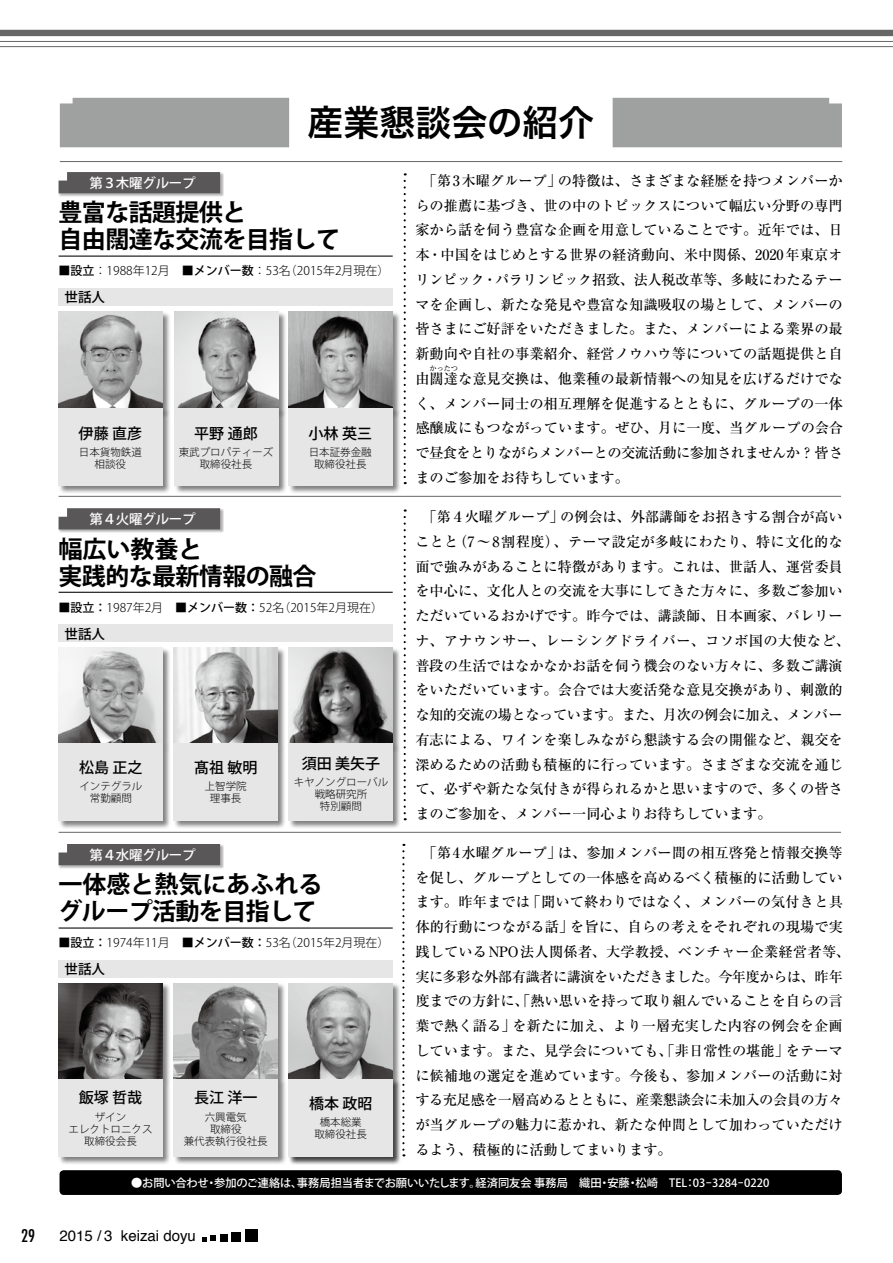
<style>
.page{position:relative;width:893px;height:1263px;background:#fff}
.page>*{position:absolute;margin:0;border:0;box-sizing:border-box;transform-origin:0 0}
.t1{font:36px "Hiragino Sans Pr 6 N W6";color:#000}
.t2{font:700 24px/27px "Koz Go Pro";letter-spacing:-.025em;color:#000}
.t3{font:condensed 16.95px "Futura";color:#000}
.t4{font:500 15px "Koz Go Pr 6 N";color:#000}
.t5{font:15px "Helvetica";color:#000}
.t6{font:500 14.25px/24.8px "Ryumin Pro";color:#000}
.t7{font:500 13.5px "Koz Go Pro";letter-spacing:-.02em;color:#fff}
.t8{font:500 13.5px "Koz Go Pr 6 N";color:#000}
.t9{font:300 12px "Koz Go Pro";color:#000}
.t10{font:500 11.25px "Koz Go Pro";color:#fff}
.t11{font:300 10.5px/12px "Koz Go Pr 6 N";color:#000;text-align:center}
.t12{font:500 7.2px "Ryumin Pro";color:#000}
.s1{font-weight:500}
</style>
<div class="page">
<hr style="left:892px;top:0;width:1px;height:1263px;background:#fad8c8">
<svg style="left:202px;top:1236px;width:14px;height:5px"></svg>
<div style="left:220px;top:1234px;width:7px;height:7px;background:#000"></div>
<div style="left:232px;top:1232px;width:9px;height:9px;background:#000"></div>
<div style="left:245px;top:1229px;width:12px;height:12px;background:#000"></div>
<div style="left:0;top:30px;width:893px;height:6px;background:#666"></div>
<hr style="left:0;top:41px;width:893px;height:1px;background:#000">
<hr style="left:0;top:46px;width:893px;height:1px;background:#000">
<div style="left:60px;top:1170px;width:782px;height:25px;background:#000;border-radius:4px"></div>
<div style="left:173px;top:647px;width:113px;height:105px;background:#000;opacity:.5"></div>
<img style="left:174px;top:647px;width:104px;height:96px">
<div style="left:173px;top:743px;width:113px;height:86px;background:#000;opacity:.5"></div>
<div style="left:174px;top:743px;width:104px;height:77px;background:#e6e6e6"></div>
<div style="left:60px;top:98px;width:229px;height:49px;background:#9fa0a0"></div>
<div style="left:613px;top:98px;width:229px;height:49px;background:#9fa0a0"></div>
<svg style="left:404px;top:181px;width:2px;height:303px"></svg>
<svg style="left:404px;top:509px;width:2px;height:311px"></svg>
<div style="left:58px;top:647px;width:114px;height:105px;background:#000;opacity:.5"></div>
<img style="left:59px;top:647px;width:104px;height:96px">
<div style="left:58px;top:311px;width:114px;height:107px;background:#000;opacity:.5"></div>
<img style="left:59px;top:311px;width:104px;height:97px">
<div style="left:58px;top:743px;width:114px;height:86px;background:#000;opacity:.5"></div>
<div style="left:59px;top:743px;width:104px;height:77px;background:#e6e6e6"></div>
<div style="left:58px;top:408px;width:114px;height:86px;background:#000;opacity:.5"></div>
<div style="left:59px;top:409px;width:104px;height:77px;background:#e6e6e6"></div>
<div style="left:288px;top:647px;width:114px;height:106px;background:#000;opacity:.5"></div>
<img style="left:289px;top:647px;width:104px;height:96px">
<div style="left:288px;top:743px;width:114px;height:86px;background:#000;opacity:.5"></div>
<div style="left:289px;top:743px;width:104px;height:77px;background:#e6e6e6"></div>
<div style="left:288px;top:311px;width:114px;height:107px;background:#000;opacity:.5"></div>
<img style="left:289px;top:311px;width:104px;height:97px">
<div style="left:174px;top:311px;width:113px;height:107px;background:#000;opacity:.5"></div>
<img style="left:174px;top:311px;width:104px;height:97px">
<div style="left:288px;top:408px;width:114px;height:86px;background:#000;opacity:.5"></div>
<div style="left:289px;top:409px;width:104px;height:77px;background:#e6e6e6"></div>
<div style="left:174px;top:408px;width:113px;height:86px;background:#000;opacity:.5"></div>
<div style="left:174px;top:409px;width:104px;height:77px;background:#e6e6e6"></div>
<hr style="left:59px;top:256px;width:334px;height:1px;background:#000">
<hr style="left:59px;top:592px;width:334px;height:1px;background:#000">
<div style="left:59px;top:172px;width:165px;height:26px;background:#000;opacity:.3"></div>
<div style="left:59px;top:172px;width:161px;height:21px;background:#595757"></div>
<div style="left:59px;top:508px;width:165px;height:26px;background:#000;opacity:.3"></div>
<div style="left:59px;top:508px;width:161px;height:21px;background:#595757"></div>
<svg style="left:59px;top:844px;width:713px;height:351px"></svg>
<div style="left:59px;top:288px;width:334px;height:18px;background:#e6e6e6"></div>
<div style="left:59px;top:624px;width:334px;height:18px;background:#e6e6e6"></div>
<div style="left:59px;top:960px;width:334px;height:18px;background:#e6e6e6"></div>
<hr style="left:59px;top:496px;width:782px;height:1px;background:#000">
<hr style="left:59px;top:832px;width:782px;height:1px;background:#000">
<hr style="left:60px;top:161px;width:782px;height:1px;background:#000">
<h1 class="t1" style="left:308px;top:90px;width:288px">産業懇談会の紹介</h1>
<p class="t7" style="left:90px;top:174px;width:108px">第３木曜グループ</p>
<h2 class="t2" style="left:59px;top:201px;width:283px">豊富な話題提供と<br>自由闊達な交流を目指して</h2>
<p class="t9" style="left:59px;top:263px;width:333px"><span class="s1">■設立</span>：1988年12月　<span class="s1">■メンバー数</span>：53名（2015年2月現在）</p>
<p class="t8" style="left:65px;top:290px;width:42px">世話人</p>
<p class="t4" style="left:79px;top:425px;width:65px">伊藤 直彦</p>
<p class="t11" style="left:79px;top:446px;width:64px">日本貨物鉄道相談役</p>
<p class="t4" style="left:194px;top:425px;width:65px">平野 通郎</p>
<p class="t11" style="left:179px;top:446px;width:96px">東武プロパティーズ取締役社長</p>
<p class="t7" style="left:90px;top:510px;width:108px">第４火曜グループ</p>
<p class="t4" style="left:309px;top:425px;width:65px">小林 英三</p>
<p class="t11" style="left:309px;top:446px;width:64px">日本証券金融取締役社長</p>
<h2 class="t2" style="left:59px;top:537px;width:259px">幅広い教養と<br>実践的な最新情報の融合</h2>
<p class="t9" style="left:59px;top:599px;width:326px"><span class="s1">■設立：</span>1987年2月　<span class="s1">■メンバー数：</span>52名（2015年2月現在）</p>
<p class="t8" style="left:65px;top:626px;width:42px">世話人</p>
<p class="t4" style="left:79px;top:758px;width:65px">松島 正之</p>
<p class="t11" style="left:79px;top:780px;width:64px">インテグラル常勤顧問</p>
<p class="t4" style="left:194px;top:759px;width:65px">髙祖 敏明</p>
<p class="t11" style="left:205px;top:780px;width:43px">上智学院理事長</p>
<p class="t7" style="left:90px;top:846px;width:108px">第４水曜グループ</p>
<p class="t4" style="left:302px;top:755px;width:80px">須田 美矢子</p>
<p class="t11" style="left:294px;top:776px;width:96px">キヤノングローバル戦略研究所<br>特別顧問</p>
<h2 class="t2" style="left:59px;top:872px;width:265px">一体感と熱気にあふれるグループ活動を目指して</h2>
<p class="t9" style="left:59px;top:935px;width:333px"><span class="s1">■設立：</span>1974年11月　<span class="s1">■メンバー数：</span>53名（2015年2月現在）</p>
<p class="t8" style="left:65px;top:962px;width:42px">世話人</p>
<p class="t4" style="left:79px;top:1089px;width:65px">飯塚 哲哉</p>
<p class="t11" style="left:69px;top:1111px;width:85px">ザイン<br>エレクトロニクス取締役会長</p>
<p class="t4" style="left:194px;top:1089px;width:65px">長江 洋一</p>
<p class="t11" style="left:184px;top:1111px;width:85px">六興電気<br>取締役<br>兼代表執行役社長</p>
<p class="t4" style="left:309px;top:1095px;width:65px">橋本 政昭</p>
<p class="t11" style="left:314px;top:1116px;width:54px">橋本総業取締役社長</p>
<p class="t6" style="left:415px;top:167px;width:429px;text-align:center">「第 3木曜グループ」の特徴は、さまざまな経歴を持つメンバーからの推薦に基づき、世の中のトピックスについて幅広い分野の専門家から話を伺う豊富な企画を用意していることです。近年では、日本・中国をはじめとする世界の経済動向、米中関係、2020年東京オリンピック・パラリンピック招致、法人税改革等、多岐にわたるテーマを企画し、新たな発見や豊富な知識吸収の場として、メンバーの皆さまにご好評をいただきました。また、メンバーによる業界の最新動向や自社の事業紹介、経営ノウハウ等についての話題提供と自由闊達な意見交換は、他業種の最新情報への知見を広げるだけでな</p>
<p class="t12" style="left:430px;top:362px;width:30px">かったつ</p>
<p class="t6" style="left:415px;top:390px;width:429px;text-align:justify">く、メンバー同士の相互理解を促進するとともに、グループの一体感醸成にもつながっています。ぜひ、月に一度、当グループの会合で昼食をとりながらメンバーとの交流活動に参加されませんか？皆さまのご参加をお待ちしています。</p>
<p class="t6" style="left:415px;top:503px;width:436px;text-indent:7px">「第４火曜グループ」の例会は、外部講師をお招きする割合が高いことと（7～8割程度）、テーマ設定が多岐にわたり、特に文化的な面で強みがあることに特徴があります。これは、世話人、運営委員を中心に、文化人との交流を大事にしてきた方々に、多数ご参加いただいているおかげです。昨今では、講談師、日本画家、バレリーナ、アナウンサー、レーシングドライバー、コソボ国の大使など、普段の生活ではなかなかお話を伺う機会のない方々に、多数ご講演をいただいています。会合では大変活発な意見交換があり、刺激的な知的交流の場となっています。また、月次の例会に加え、メンバー有志による、ワインを楽しみながら懇談する会の開催など、親交を深めるための活動も積極的に行っています。さまざまな交流を通じて、必ずや新たな気付きが得られるかと思いますので、多くの皆さまのご参加を、メンバー一同心よりお待ちしています。</p>
<p class="t6" style="left:415px;top:839px;width:436px;text-indent:7px">「第 4水曜グループ」は、参加メンバー間の相互啓発と情報交換等を促し、グループとしての一体感を高めるべく積極的に活動しています。昨年までは「聞いて終わりではなく、メンバーの気付きと具体的行動につながる話」を旨に、自らの考えをそれぞれの現場で実践しているNPO法人関係者、大学教授、ベンチャー企業経営者等、実に多彩な外部有識者に講演をいただきました。今年度からは、昨年度までの方針に、「熱い思いを持って取り組んでいることを自らの言葉で熱く語る」を新たに加え、より一層充実した内容の例会を企画しています。また、見学会についても、「非日常性の堪能」をテーマに候補地の選定を進めています。今後も、参加メンバーの活動に対する充足感を一層高めるとともに、産業懇談会に未加入の会員の方々が当グループの魅力に惹かれ、新たな仲間として加わっていただけるよう、積極的に活動してまいります。</p>
<p class="t10" style="left:131px;top:1175px;width:640px">●お問い合わせ・参加のご連絡は、事務局担当者までお願いいたします。経済同友会 事務局　織田・安藤・松崎　TEL：03−3284−0220</p>
<p class="t3" style="left:21px;top:1225px;width:15px">29</p>
<p class="t5" style="left:60px;top:1224px;width:138px">2015 / 3 keizai doyu</p>
</div>
